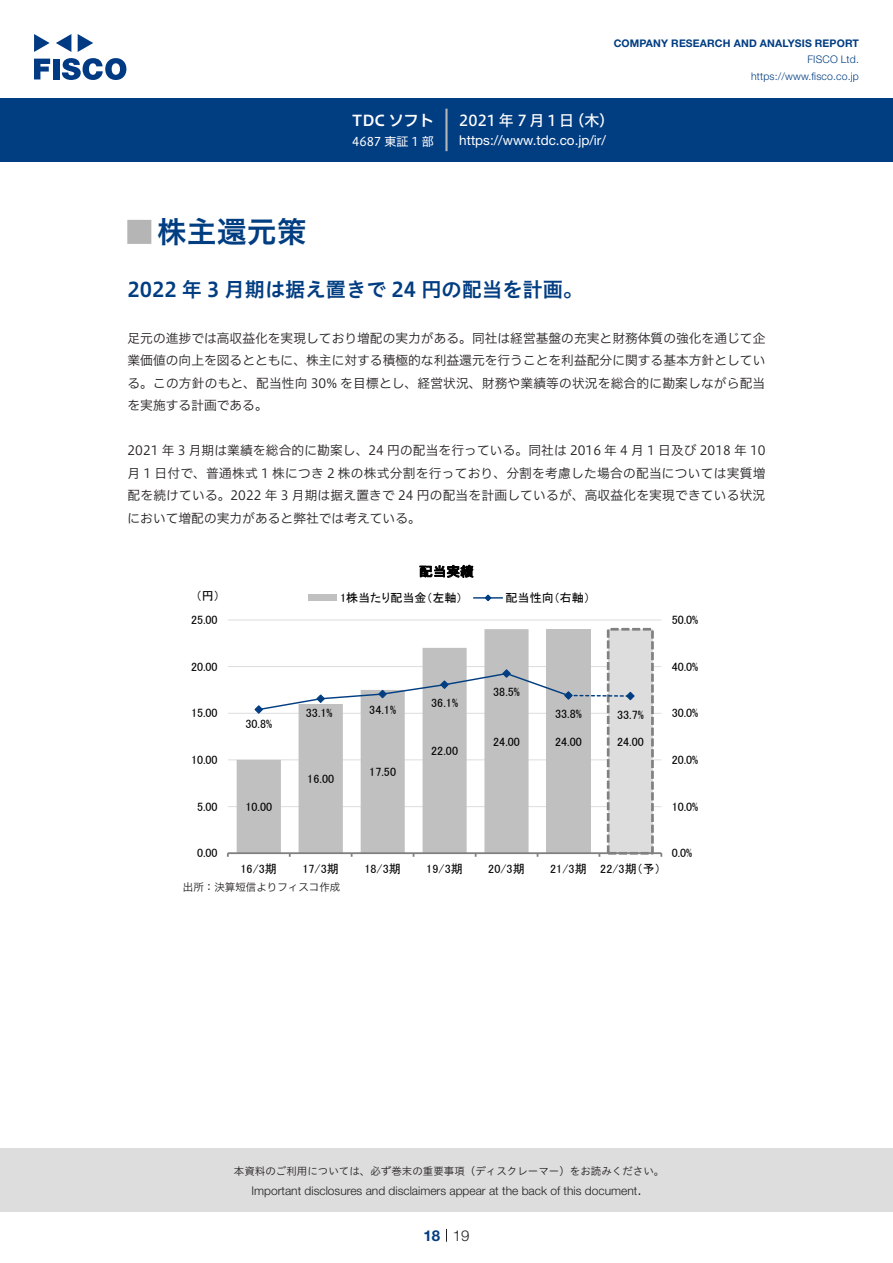
<style>
.page{position:relative;width:893px;height:1263px;background:#fff}
.page>*{position:absolute;margin:0;border:0;box-sizing:border-box;transform-origin:0 0}
.t1{font:30px "Hiragino UD Sans Std N W6";color:#003d81}
.t2{font:700 24px "Koz Go Pro";color:#b5b5b6}
.t3{font:20.25px "Hiragino UD Sans Std W6";color:#003d81}
.t4{font:15px "Hiragino UD Sans F Std N W5";letter-spacing:.185em;color:#fff}
.t5{font:15px "Hiragino UD Sans F Std N W6";color:#fff}
.t6{font:300 15px "Helvetica Neue LT Std";color:#231f20}
.t7{font:700 15px "Helvetica Neue LT Std";color:#003d81}
.t8{font:13.5px "Helvetica Neue LT Std";color:#fff}
.t9{font:13.5px "MS P Gothic";color:#000}
.t10{font:12.75px/22.5px "Hiragino UD Sans F Std N W3";letter-spacing:.01em;color:#231f20;text-align:justify}
.t11{font:12.15px "MS P Gothic";letter-spacing:-.01em;color:#000}
.t12{font:12px "MS P Gothic";letter-spacing:.005em;color:#000}
.t13{font:300 12px "Helvetica Neue LT Std";color:#231f20}
.t14{font:12px "Hiragino UD Sans F Std N W4";color:#fff}
.t15{font:10.5px "Hiragino UD Sans Std W3";color:#231f20}
.t16{font:700 10.5px "Helvetica Neue LT Std";letter-spacing:.015em;color:#003d81}
.t17{font:300 10.5px/16.5px "Helvetica Neue LT Std";letter-spacing:.015em;color:#003d81;text-align:right}
.t18{font:10.5px "Hiragino UD Sans F Std N W3";color:#231f20}
</style>
<div class="page">
<div style="left:0;top:1148px;width:893px;height:64px;background:#ddd"></div>
<svg style="left:34px;top:59px;width:16px;height:20px"></svg>
<div style="left:53px;top:59px;width:6px;height:20px;background:#003a83"></div>
<svg style="left:62px;top:58px;width:64px;height:22px"></svg>
<svg style="left:34px;top:34px;width:16px;height:18px"></svg>
<svg style="left:78px;top:34px;width:15px;height:18px"></svg>
<svg style="left:56px;top:34px;width:15px;height:18px"></svg>
<div style="left:0;top:98px;width:893px;height:64px;background:#003d81"></div>
<hr style="left:445px;top:109px;width:3px;height:42px;background:#b5b5b6">
<svg style="left:446px;top:1229px;width:1px;height:13px"></svg>
<hr style="left:228px;top:806px;width:433px;height:1px;background:#ddd">
<hr style="left:228px;top:759px;width:433px;height:1px;background:#ddd">
<hr style="left:228px;top:713px;width:433px;height:1px;background:#ddd">
<hr style="left:228px;top:666px;width:433px;height:1px;background:#ddd">
<hr style="left:228px;top:620px;width:433px;height:1px;background:#ddd">
<div style="left:546px;top:629px;width:45px;height:224px;background:#c0c0c0"></div>
<div style="left:608px;top:629px;width:44px;height:224px;background:#ddd"></div>
<div style="left:607px;top:628px;width:47px;height:226px;border:3px dashed #808080"></div>
<svg style="left:237px;top:629px;width:292px;height:223px;fill:#c0c0c0"></svg>
<hr style="left:228px;top:852px;width:433px;height:2px;background:#808080">
<svg style="left:254px;top:669px;width:381px;height:45px"></svg>
<div style="left:308px;top:595px;width:29px;height:6px;background:#c0c0c0"></div>
<hr style="left:474px;top:597px;width:28px;height:2px;background:#003d81">
<svg style="left:484px;top:594px;width:8px;height:8px"></svg>
<p class="t5" style="left:352px;top:109px;width:83px">TDC ソフト</p>
<p class="t14" style="left:352px;top:132px;width:83px">4687 東証 1 部</p>
<p class="t16" style="left:614px;top:37px;width:247px">COMPANY RESEARCH AND ANALYSIS REPORT</p>
<p class="t17" style="left:751px;top:51px;width:109px">FISCO Ltd. https://www.fisco.co j p.</p>
<p class="t4" style="left:459px;top:109px;width:117px">2021年7月1日</p>
<p class="t4" style="left:569px;top:109px;width:46px">（木(</p>
<p class="t8" style="left:459px;top:132px;width:148px">https: / / w w w . t d c . c o j p. /i r/</p>
<h1 class="t1" style="left:157px;top:209px;width:151px">株主還元策</h1>
<h2 class="t2" style="left:128px;top:217px;width:25px">█</h2>
<h3 class="t3" style="left:128px;top:274px;width:457px">2022 年 3 月期は据え置きで 24 円の配当を計画。</h3>
<p class="t10" style="left:128px;top:326px;width:639px">足元の進捗では高収益化を実現しており増配の実力がある。同社は経営基盤の充実と財務体質の強化を通じて企業価値の向上を図るとともに、株主に対する積極的な利益還元を行うことを利益配分に関する基本方針としている。この方針のもと、配当性向 30% を目標とし、経営状況、財務や業績等の状況を総合的に勘案しながら配当を実施する計画である。</p>
<p class="t10" style="left:128px;top:439px;width:639px">2021 年 3 月期は業績を総合的に勘案し、24 円の配当を行っている。同社は 2016 年 4 月 1 日及び 2018 年 10月 1 日付で、普通株式 1 株につき 2 株の株式分割を行っており、分割を考慮した場合の配当については実質増配を続けている。2022 年 3 月期は据え置きで 24 円の配当を計画しているが、高収益化を実現できている状況において増配の実力があると弊社では考えている。</p>
<p class="t12" style="left:196px;top:590px;width:26px">円（ (</p>
<p class="t11" style="left:191px;top:613px;width:28px">25.00</p>
<p class="t12" style="left:191px;top:660px;width:28px">20.00</p>
<p class="t11" style="left:191px;top:707px;width:28px">15.00</p>
<p class="t12" style="left:191px;top:754px;width:28px">10.00</p>
<p class="t11" style="left:197px;top:800px;width:22px">5.00</p>
<p class="t12" style="left:197px;top:847px;width:22px">0.00</p>
<p class="t12" style="left:245px;top:717px;width:28px">30.8%</p>
<p class="t12" style="left:245px;top:801px;width:28px">10.00</p>
<p class="t12" style="left:240px;top:862px;width:38px">16/3期</p>
<p class="t9" style="left:419px;top:565px;width:56px">配当実績</p>
<p class="t12" style="left:340px;top:591px;width:124px">1株当たり配当金（左軸）</p>
<p class="t12" style="left:306px;top:707px;width:28px">33.1%</p>
<p class="t12" style="left:369px;top:703px;width:28px">34.1%</p>
<p class="t12" style="left:431px;top:697px;width:28px">36.1%</p>
<p class="t12" style="left:431px;top:745px;width:28px">22.00</p>
<p class="t12" style="left:307px;top:773px;width:28px">16.00</p>
<p class="t12" style="left:369px;top:766px;width:28px">17.50</p>
<p class="t12" style="left:302px;top:862px;width:38px">17/3期</p>
<p class="t12" style="left:364px;top:862px;width:38px">18/3期</p>
<p class="t12" style="left:426px;top:862px;width:38px">19/3期</p>
<p class="t18" style="left:183px;top:879px;width:159px">出所：決算短信よりフィスコ作成</p>
<p class="t12" style="left:506px;top:591px;width:86px">配当性向（右軸(</p>
<p class="t11" style="left:672px;top:613px;width:28px">50.0%</p>
<p class="t12" style="left:493px;top:686px;width:28px">38.5%</p>
<p class="t12" style="left:493px;top:735px;width:28px">24.00</p>
<p class="t12" style="left:488px;top:862px;width:38px">20/3期</p>
<p class="t11" style="left:555px;top:708px;width:28px">33.8%</p>
<p class="t12" style="left:555px;top:735px;width:28px">24.00</p>
<p class="t11" style="left:617px;top:708px;width:28px">33.7%</p>
<p class="t12" style="left:617px;top:735px;width:28px">24.00</p>
<p class="t12" style="left:672px;top:660px;width:28px">40.0%</p>
<p class="t11" style="left:672px;top:707px;width:28px">30.0%</p>
<p class="t12" style="left:672px;top:754px;width:28px">20.0%</p>
<p class="t11" style="left:672px;top:800px;width:28px">10.0%</p>
<p class="t12" style="left:550px;top:862px;width:38px">21/3期</p>
<p class="t12" style="left:600px;top:862px;width:62px">22/3期予（ (</p>
<p class="t12" style="left:672px;top:847px;width:22px">0.0%</p>
<p class="t15" style="left:234px;top:1163px;width:432px">本資料のご利用については、必ず巻末の重要事項（ディスクレーマー）をお読みください。</p>
<p class="t6" style="left:637px;top:1180px;width:6px">.</p>
<p class="t13" style="left:251px;top:1183px;width:387px">Important disclosures and disclaimers appear at the back of this document</p>
<p class="t7" style="left:423px;top:1226px;width:18px">18</p>
<p class="t6" style="left:453px;top:1226px;width:18px">19</p>
</div>
